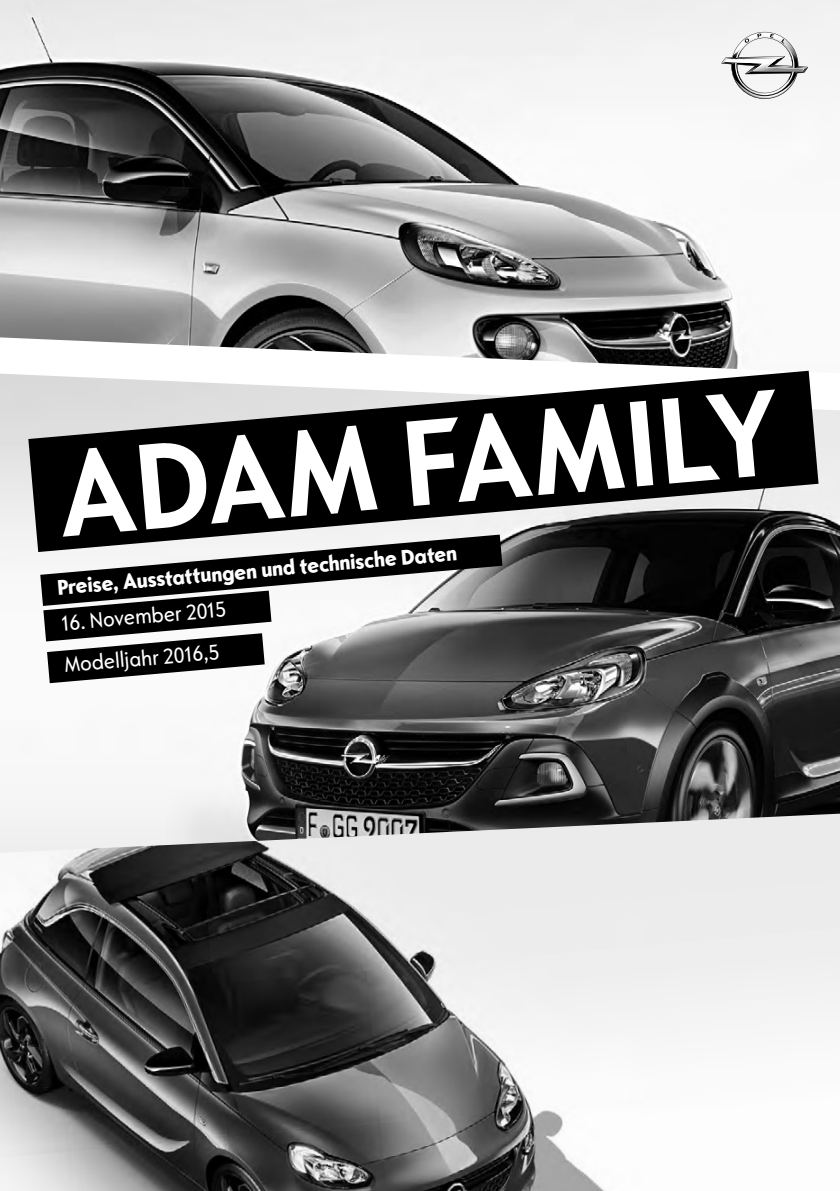
<style>
.page{position:relative;width:840px;height:1191px;background:#fff}
.page>*{position:absolute;margin:0;border:0;box-sizing:border-box;transform-origin:0 0}
.t1{font:700 127.5px "Opel Sans Condensed";color:#fff}
.t2{font:800 22.5px "Opel Sans Condensed";color:#fff}
.t3{font:condensed 22.5px/41.9px "Opel Sans";color:#fff}
</style>
<div class="page">
<img style="left:0;top:0;width:840px;height:792px">
<img style="left:0;top:792px;width:840px;height:399px">
<svg style="left:0;top:304px;width:840px;height:314px"></svg>
<svg style="left:8px;top:516px;width:527px;height:108px"></svg>
<svg style="left:11px;top:572px;width:293px;height:129px"></svg>
<svg style="left:721px;top:32px;width:87px;height:67px"></svg>
<h1 class="t1" style="left:51px;top:419px;width:727px;rotate:-5deg">ADAM FAMILY</h1>
<p class="t2" style="left:56px;top:574px;width:402px;rotate:-5deg">Preise, Ausstattungen und technische Daten</p>
<p class="t3" style="left:59px;top:602px;width:167px;rotate:-5deg">16. November 2015<br>Modelljahr 2016,5</p>
</div>
